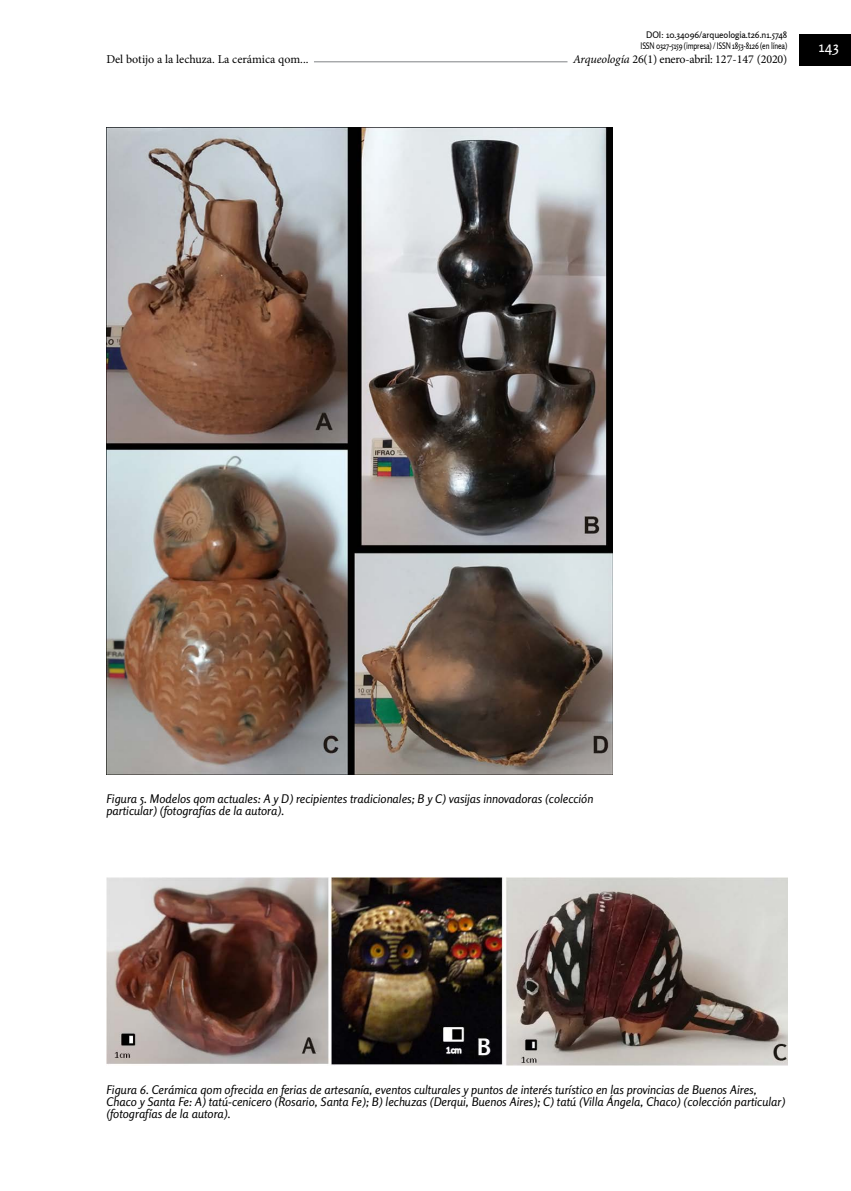
<style>
.page{position:relative;width:851px;height:1191px;background:#fff}
.page>*{position:absolute;margin:0;border:0;box-sizing:border-box;transform-origin:0 0}
.t1{font:15px "Rosario";color:#fff}
.t2{font:italic 12px/12px "Rosario";color:#000}
.t3{font:12px "Minion Pro";letter-spacing:-.02em;color:#000}
.t4{font:12px "Minion Pro";color:#000}
.t5{font:9px/10.8px "Rosario";letter-spacing:-.02em;color:#000;text-align:right}
.s1{font-style:italic}
</style>
<div class="page">
<hr style="left:112px;top:61px;width:616px;height:1px;background:#808285">
<div style="left:567px;top:53px;width:220px;height:15px;background:#fff"></div>
<div style="left:799px;top:35px;width:51px;height:31px;background:#000"></div>
<div style="left:106px;top:52px;width:208px;height:15px;background:#fff"></div>
<img style="left:106px;top:128px;width:506px;height:647px">
<img style="left:106px;top:877px;width:681px;height:188px">
<p class="t4" style="left:106px;top:51px;width:204px">Del botijo a la lechuza. La cerámica qom...</p>
<p class="t5" style="left:640px;top:29px;width:148px">DOI: 10.34096/arqueologia.t26.n1.5748<br>ISSN 0327-5159 (impresa) / ISSN 1853-8126 (en línea)</p>
<p class="t3" style="left:573px;top:51px;width:216px"><span class="s1">Arqueología</span> 26(1) enero-abril: 127-147 (2020)</p>
<p class="t1" style="left:818px;top:38px;width:22px">143</p>
<p class="t2" style="left:106px;top:792px;width:488px">Figura 5. Modelos qom actuales: A y D) recipientes tradicionales; B y C) vasijas innovadoras (colección particular) (fotografías de la autora).</p>
<p class="t2" style="left:106px;top:1083px;width:680px">Figura 6. Cerámica qom ofrecida en ferias de artesanía, eventos culturales y puntos de interés turístico en las provincias de Buenos Aires,<br>Chaco y Santa Fe: A) tatú-cenicero (Rosario, Santa Fe); B) lechuzas (Derqui, Buenos Aires); C) tatú (Villa Ángela, Chaco) (colección particular) (fotografías de la autora).</p>
</div>
